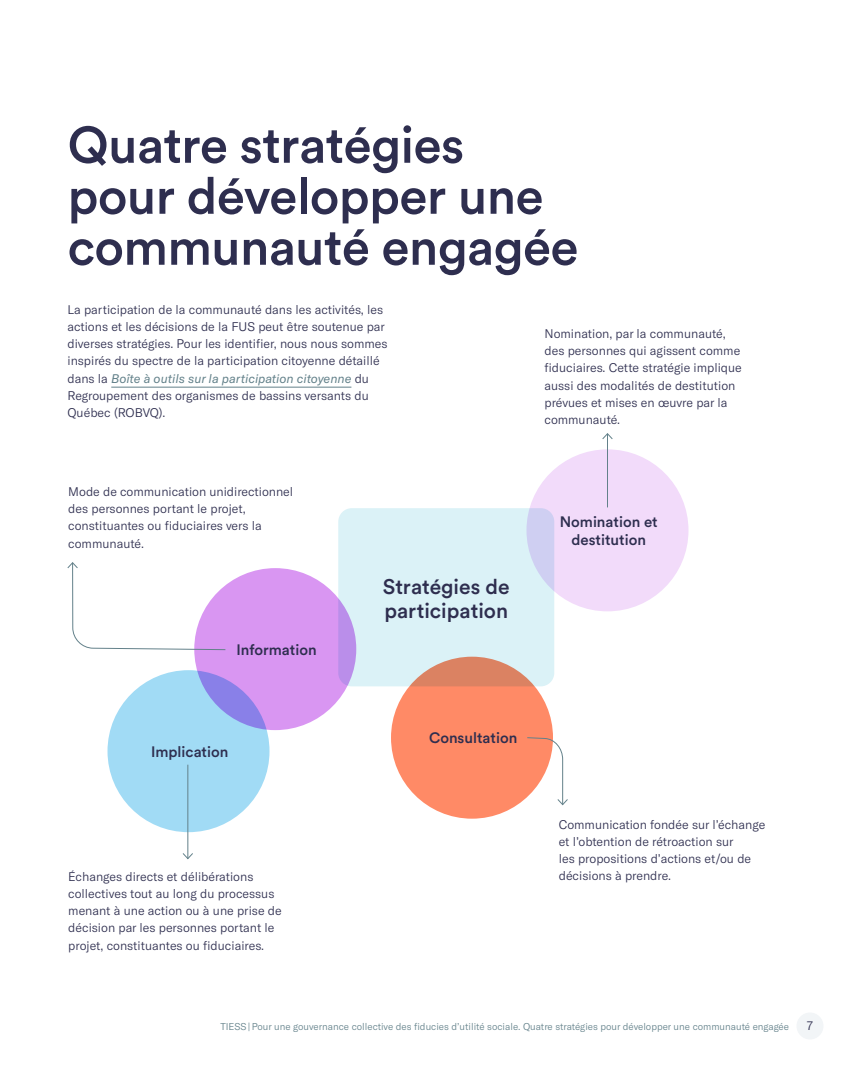
<style>
.page{position:relative;width:864px;height:1080px;background:#fff}
.page>*{position:absolute;margin:0;border:0;box-sizing:border-box;transform-origin:0 0}
.t1{font:500 51px/51px "Circular Std";letter-spacing:-.01em;color:#2e2e4f}
.t2{font:500 21px/24px "Circular Std";color:#2e2e4f}
.t3{font:500 15px/18px "Circular Std";color:#2e2e4f;text-align:center}
.t4{font:300 12.3px/17.2px "GT America";color:#2e2e4f}
.t5{font:300 9.75px "GT America";color:#63818a}
.s1{font-weight:400;font-style:italic;color:#63818a}
</style>
<div class="page">
<div style="left:796px;top:1012px;width:27px;height:28px;background:#f2f5f7;border-radius:50%"></div>
<hr style="left:111px;top:387px;width:240px;height:1px;background:#63818a">
<div style="left:338px;top:508px;width:216px;height:178px;background:#dbf2f7;border-radius:14px"></div>
<div style="left:108px;top:670px;width:162px;height:162px;background:#a1dbf5;border-radius:50%"></div>
<div style="left:526px;top:449px;width:162px;height:162px;background:#f2dbfa;border-radius:50%"></div>
<div style="left:194px;top:568px;width:162px;height:162px;background:#d996f2;border-radius:50%"></div>
<div style="left:391px;top:657px;width:162px;height:162px;background:#ff8a66;border-radius:50%"></div>
<svg style="left:72px;top:569px;width:154px;height:283px"></svg>
<svg style="left:67px;top:562px;width:11px;height:7px"></svg>
<hr style="left:187px;top:765px;width:1px;height:94px;background:#63818a">
<svg style="left:182px;top:852px;width:11px;height:8px"></svg>
<svg style="left:527px;top:737px;width:41px;height:69px"></svg>
<hr style="left:607px;top:434px;width:1px;height:73px;background:#63818a">
<svg style="left:602px;top:433px;width:11px;height:6px"></svg>
<h1 class="t1" style="left:68px;top:118px;width:512px">Quatre stratégies pour développer une communauté engagée</h1>
<p class="t4" style="left:68px;top:301px;width:322px">La participation de la communauté dans les activités, les actions et les décisions de la FUS peut être soutenue par diverses stratégies. Pour les identifier, nous nous sommes inspirés du spectre de la participation citoyenne détaillé dans la <span class="s1">Boîte à outils sur la participation citoyenne</span> du Regroupement des organismes de bassins versants du Québec (ROBVQ).</p>
<p class="t4" style="left:68px;top:483px;width:226px">Mode de communication unidirectionnel des personnes portant le projet, constituantes ou fiduciaires vers la communauté.</p>
<p class="t3" style="left:236px;top:640px;width:82px">Information</p>
<h2 class="t2" style="left:383px;top:574px;width:128px">Stratégies de participation</h2>
<p class="t4" style="left:544px;top:325px;width:199px">Nomination, par la communauté, des personnes qui agissent comme fiduciaires. Cette stratégie implique aussi des modalités de destitution prévues et mises en œuvre par la communauté.</p>
<p class="t3" style="left:560px;top:512px;width:99px">Nomination et destitution</p>
<p class="t3" style="left:151px;top:742px;width:79px">Implication</p>
<p class="t3" style="left:429px;top:729px;width:90px">Consultation</p>
<p class="t4" style="left:559px;top:816px;width:208px">Communication fondée sur l’échange et l’obtention de rétroaction sur<br>les propositions d’actions et/ou de</p>
<p class="t4" style="left:68px;top:868px;width:187px">Échanges directs et délibérations</p>
<p class="t4" style="left:559px;top:867px;width:114px">décisions à prendre.</p>
<p class="t4" style="left:68px;top:885px;width:215px">collectives tout au long du processus menant à une action ou à une prise de décision par les personnes portant le projet, constituantes ou fiduciaires.</p>
<p class="t5" style="left:220px;top:1020px;width:570px">TIESS | Pour une gouvernance collective des fiducies d’utilité sociale. Quatre stratégies pour développer une communauté engagée</p>
<p class="t4" style="left:807px;top:1017px;width:8px">7</p>
</div>
